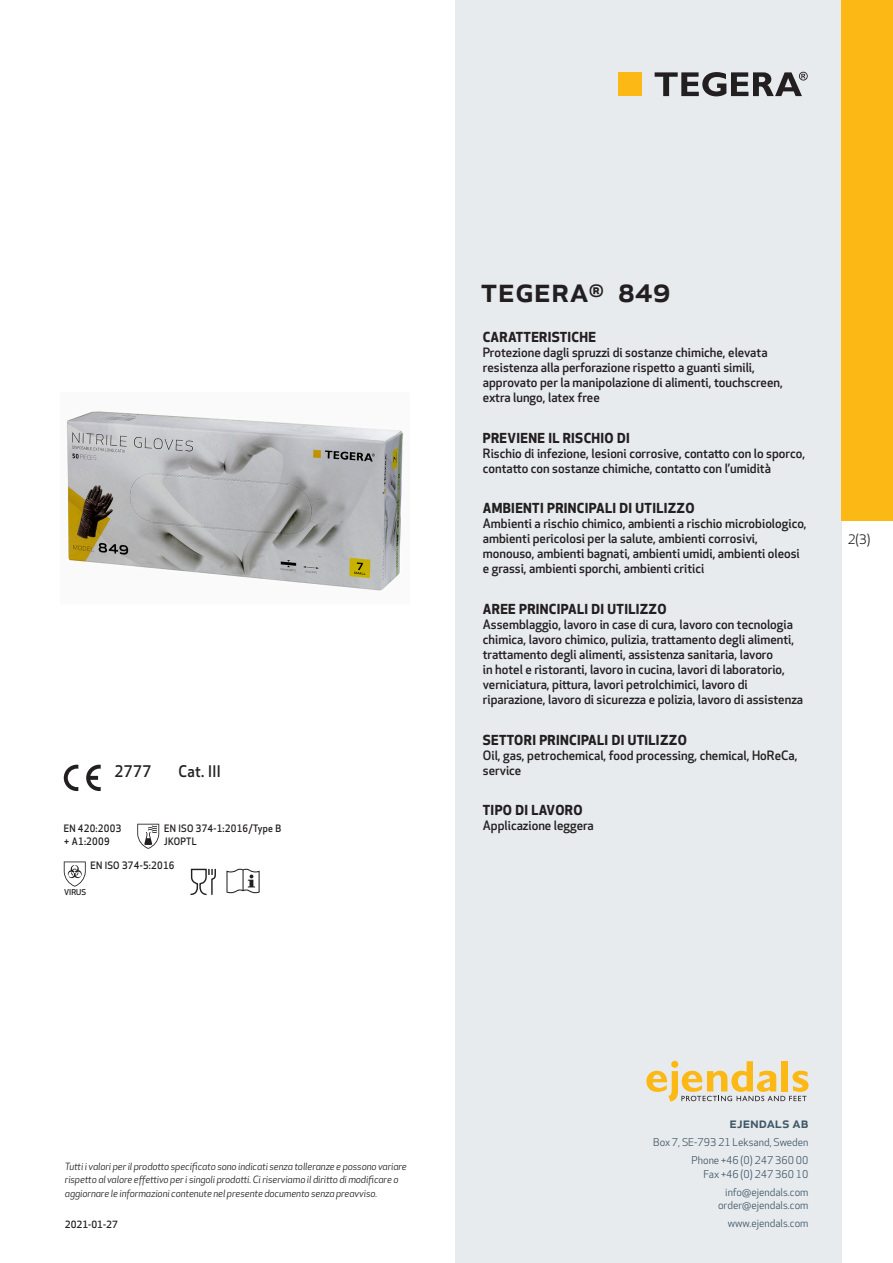
<style>
.page{position:relative;width:893px;height:1263px;background:#fff}
.page>*{position:absolute;margin:0;border:0;box-sizing:border-box;transform-origin:0 0}
.prodname{font:500 34.5px "Apex New";color:#231f20}
.t1{font:500 15.6px "Apex New";letter-spacing:.025em;color:#231f20;scale:.95 1}
.t2{font:500 15px "Apex New";color:#405968}
.Funktion_body{font:700 13.5px "Apex New";letter-spacing:.025em;color:#231f20}
.t3{font:12.75px "Apex New";color:#231f20}
.Funktion_body-2{font:500 12.6px/15px "Apex New";color:#231f20}
.t4{font:10.5px/18px "Apex New";color:#405968;text-align:right}
.PictogramText{font:500 10.05px/13.5px "Apex New";letter-spacing:.025em;color:#231f20;scale:.95 1}
.t5{font:italic 9.75px/13.5px "Apex New";letter-spacing:-.01em;color:#231f20}
.t6{font:500 9.75px "Apex New";color:#231f20}
.beskrivning__fr{font:500 7.95px "Apex New";color:#231f20}
</style>
<div class="page">
<div style="left:455px;top:0;width:387px;height:1263px;background:#e8ebee"></div>
<svg style="left:646px;top:1061px;width:162px;height:40px"></svg>
<div style="left:842px;top:0;width:51px;height:520px;background:#fcb814"></div>
<div style="left:618px;top:72px;width:24px;height:24px;background:#fcb814"></div>
<svg style="left:655px;top:72px;width:153px;height:24px"></svg>
<svg style="left:86px;top:765px;width:15px;height:26px"></svg>
<svg style="left:64px;top:765px;width:14px;height:26px"></svg>
<svg style="left:137px;top:824px;width:22px;height:25px"></svg>
<svg style="left:64px;top:861px;width:22px;height:26px"></svg>
<svg style="left:190px;top:869px;width:26px;height:26px"></svg>
<svg style="left:226px;top:869px;width:34px;height:24px"></svg>
<img style="left:66px;top:411px;width:338px;height:180px">
<p class="t1" style="left:115px;top:761px;width:40px">2777</p>
<p class="t1" style="left:178px;top:761px;width:46px">Cat. III</p>
<p class="PictogramText" style="left:64px;top:821px;width:62px">EN 420:2003 + A1:2009</p>
<p class="PictogramText" style="left:164px;top:821px;width:125px">EN ISO 374-1:2016/Type B</p>
<p class="PictogramText" style="left:164px;top:834px;width:36px">JKOPTL</p>
<p class="PictogramText" style="left:91px;top:859px;width:90px">EN ISO 374-5:2016</p>
<p class="beskrivning__fr" style="left:64px;top:886px;width:24px">VIRUS</p>
<p class="prodname" style="left:480px;top:266px;width:192px">TEGERA<sup>®</sup> 849</p>
<p class="Funktion_body" style="left:483px;top:327px;width:115px">CARATTERISTICHE</p>
<p class="Funktion_body-2" style="left:483px;top:345px;width:301px">Protezione dagli spruzzi di sostanze chimiche, elevata resistenza alla perforazione rispetto a guanti simili, approvato per la manipolazione di alimenti, touchscreen, extra lungo, latex free</p>
<p class="Funktion_body" style="left:483px;top:428px;width:149px">PREVIENE IL RISCHIO DI</p>
<p class="Funktion_body-2" style="left:483px;top:445px;width:324px">Rischio di infezione, lesioni corrosive, contatto con lo sporco, contatto con sostanze chimiche, contatto con l’umidità</p>
<p class="Funktion_body" style="left:483px;top:498px;width:213px">AMBIENTI PRINCIPALI DI UTILIZZO</p>
<p class="Funktion_body-2" style="left:483px;top:516px;width:325px">Ambienti a rischio chimico, ambienti a rischio microbiologico, ambienti pericolosi per la salute, ambienti corrosivi, monouso, ambienti bagnati, ambienti umidi, ambienti oleosi e grassi, ambienti sporchi, ambienti critici</p>
<p class="Funktion_body" style="left:483px;top:599px;width:185px">AREE PRINCIPALI DI UTILIZZO</p>
<p class="Funktion_body-2" style="left:483px;top:616px;width:322px">Assemblaggio, lavoro in case di cura, lavoro con tecnologia chimica, lavoro chimico, pulizia, trattamento degli alimenti, trattamento degli alimenti, assistenza sanitaria, lavoro<br>in hotel e ristoranti, lavoro in cucina, lavori di laboratorio, verniciatura, pittura, lavori petrolchimici, lavoro di riparazione, lavoro di sicurezza e polizia, lavoro di assistenza</p>
<p class="Funktion_body" style="left:483px;top:730px;width:205px">SETTORI PRINCIPALI DI UTILIZZO</p>
<p class="Funktion_body-2" style="left:483px;top:747px;width:316px">Oil, gas, petrochemical, food processing, chemical, HoReCa, service</p>
<p class="Funktion_body" style="left:483px;top:800px;width:101px">TIPO DI LAVORO</p>
<p class="Funktion_body-2" style="left:483px;top:818px;width:112px">Applicazione leggera</p>
<p class="t3" style="left:848px;top:531px;width:24px">2(3)</p>
<p class="t5" style="left:65px;top:1159px;width:343px">Tutti i valori per il prodotto specificato sono indicati senza tolleranze e possono variare rispetto al valore effettivo per i singoli prodotti. Ci riserviamo il diritto di modificare o aggiornare le informazioni contenute nel presente documento senza preavviso.</p>
<p class="t6" style="left:65px;top:1218px;width:54px">2021-01-27</p>
<p class="t2" style="left:729px;top:1113px;width:80px">ejendals ab</p>
<p class="t4" style="left:653px;top:1133px;width:157px">Box 7, SE-793 21 Leksand, Sweden<br>Phone +46 (0) 247 360 00</p>
<p class="t4" style="left:703px;top:1165px;width:107px">Fax +46 (0) 247 360 10 info@ejendals.com</p>
<p class="t4" style="left:718px;top:1196px;width:92px">order@ejendals.com</p>
<p class="t4" style="left:728px;top:1215px;width:82px">www.ejendals.com</p>
</div>
